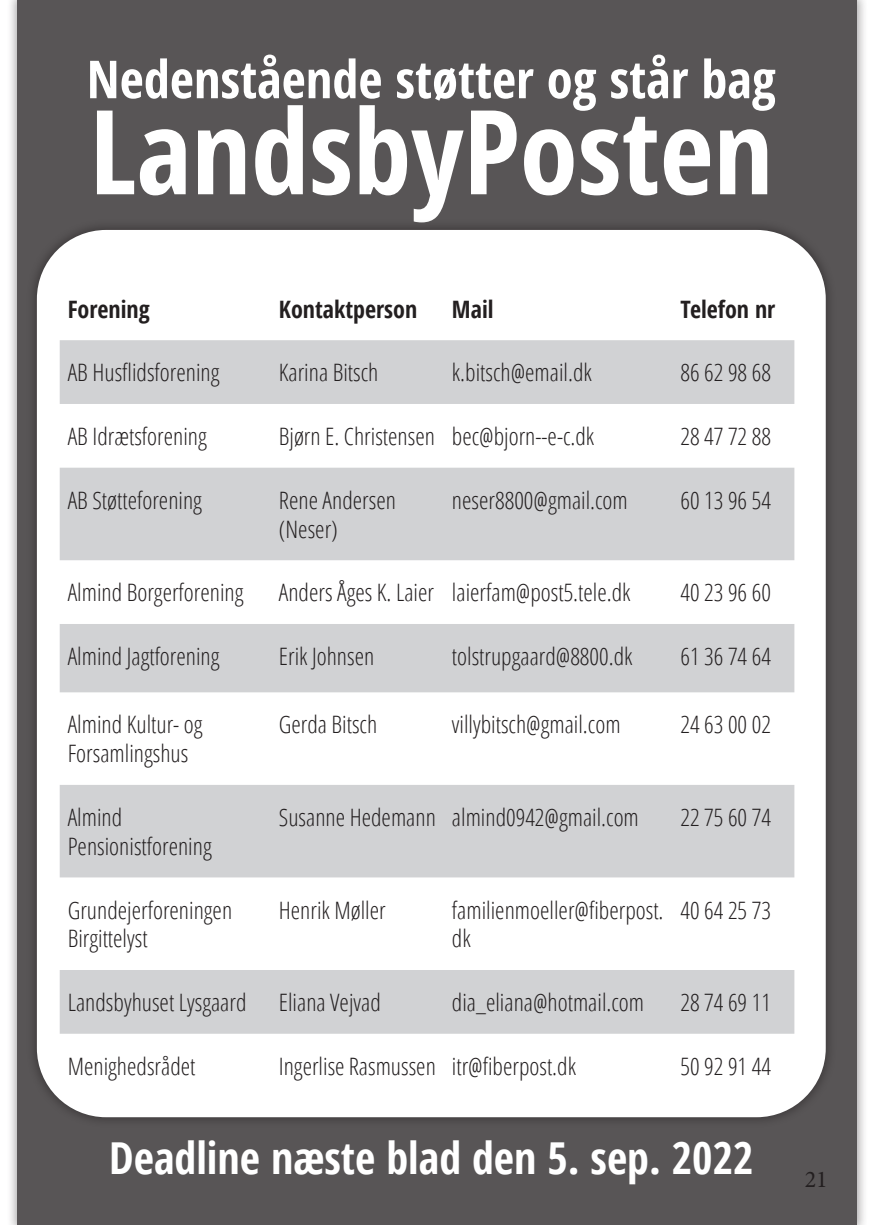
<style>
.page{position:relative;width:874px;height:1225px;background:#fff}
.page>*{position:absolute;margin:0;border:0;box-sizing:border-box;transform-origin:0 0}
.t1{font:700 117.2px "Open Sans Condensed";color:#fff}
.t2{font:700 52.4px "Open Sans Condensed";color:#fff}
.t3{font:700 44px "Open Sans Condensed";color:#fff}
.t4{font:300 24px/28.8px "Open Sans Condensed";color:#231f20}
.t5{font:700 24px "Open Sans Condensed";color:#231f20}
.t6{font:24px "Minion Pro";color:#231f20}
</style>
<div class="page">
<div style="left:6px;top:0;width:861px;height:1225px;background:#231f20;opacity:.5"></div>
<div style="left:17px;top:0;width:839px;height:1225px;background:#585556"></div>
<div style="left:26px;top:219px;width:809px;height:909px;background:#535051"></div>
<div style="left:58px;top:251px;width:746px;height:845px;background:#fff;border-radius:48px"></div>
<div style="left:37px;top:230px;width:788px;height:887px;border:42px solid #fff;border-radius:48px"></div>
<svg style="left:60px;top:340px;width:734px;height:693px;fill:#d1d2d4"></svg>
<h2 class="t2" style="left:87px;top:43px;width:690px">Nedenstående støtter og står bag</h2>
<h1 class="t1" style="left:89px;top:70px;width:684px">LandsbyPosten</h1>
<p class="t5" style="left:68px;top:292px;width:83px">Forening</p>
<p class="t5" style="left:279px;top:292px;width:140px">Kontaktperson</p>
<p class="t5" style="left:451px;top:292px;width:43px">Mail</p>
<p class="t5" style="left:680px;top:292px;width:96px">Telefon nr</p>
<p class="t4" style="left:68px;top:357px;width:153px">AB Husflidsforening</p>
<p class="t4" style="left:279px;top:357px;width:101px">Karina Bitsch</p>
<p class="t4" style="left:451px;top:357px;width:141px">k.bitsch@email.dk</p>
<p class="t4" style="left:680px;top:357px;width:92px">86 62 98 68</p>
<p class="t4" style="left:68px;top:421px;width:140px">AB Idrætsforening</p>
<p class="t4" style="left:279px;top:421px;width:317px">Bjørn E. Christensen bec@bjorn--e-c.dk</p>
<p class="t4" style="left:680px;top:421px;width:92px">28 47 72 88</p>
<p class="t4" style="left:68px;top:485px;width:136px">AB Støtteforening</p>
<p class="t4" style="left:279px;top:485px;width:119px">Rene Andersen (Neser)</p>
<p class="t4" style="left:451px;top:485px;width:177px">neser8800@gmail.com</p>
<p class="t4" style="left:680px;top:485px;width:92px">60 13 96 54</p>
<p class="t4" style="left:68px;top:577px;width:177px">Almind Borgerforening</p>
<p class="t4" style="left:279px;top:577px;width:353px">Anders Åges K. Laier laierfam@post5.tele.dk</p>
<p class="t4" style="left:680px;top:577px;width:92px">40 23 96 60</p>
<p class="t4" style="left:68px;top:641px;width:153px">Almind Jagtforening</p>
<p class="t4" style="left:279px;top:641px;width:97px">Erik Johnsen</p>
<p class="t4" style="left:451px;top:641px;width:182px">tolstrupgaard@8800.dk</p>
<p class="t4" style="left:680px;top:641px;width:92px">61 36 74 64</p>
<p class="t4" style="left:68px;top:709px;width:136px">Almind Kultur- og<br>Forsamlingshus</p>
<p class="t4" style="left:279px;top:709px;width:100px">Gerda Bitsch</p>
<p class="t4" style="left:451px;top:709px;width:170px">villybitsch@gmail.com</p>
<p class="t4" style="left:680px;top:709px;width:92px">24 63 00 02</p>
<p class="t4" style="left:68px;top:802px;width:145px">Almind<br>Pensionistforening</p>
<p class="t4" style="left:279px;top:802px;width:361px">Susanne Hedemann almind0942@gmail.com</p>
<p class="t4" style="left:680px;top:802px;width:92px">22 75 60 74</p>
<p class="t4" style="left:68px;top:894px;width:166px">Grundejerforeningen<br>Birgittelyst</p>
<p class="t4" style="left:279px;top:894px;width:108px">Henrik Møller</p>
<p class="t4" style="left:451px;top:894px;width:213px">familienmoeller@fiberpost. dk</p>
<p class="t4" style="left:680px;top:894px;width:92px">40 64 25 73</p>
<p class="t4" style="left:68px;top:987px;width:180px">Landsbyhuset Lysgaard</p>
<p class="t4" style="left:279px;top:987px;width:103px">Eliana Vejvad</p>
<p class="t4" style="left:451px;top:987px;width:194px">dia_eliana@hotmail.com</p>
<p class="t4" style="left:680px;top:987px;width:92px">28 74 69 11</p>
<p class="t4" style="left:68px;top:1051px;width:129px">Menighedsrådet</p>
<p class="t4" style="left:279px;top:1051px;width:298px">Ingerlise Rasmussen itr@fiberpost.dk</p>
<p class="t4" style="left:680px;top:1051px;width:92px">50 92 91 44</p>
<h3 class="t3" style="left:109px;top:1127px;width:645px">Deadline næste blad den 5. sep. 2022</h3>
<p class="t6" style="left:804px;top:1163px;width:25px">21</p>
</div>
